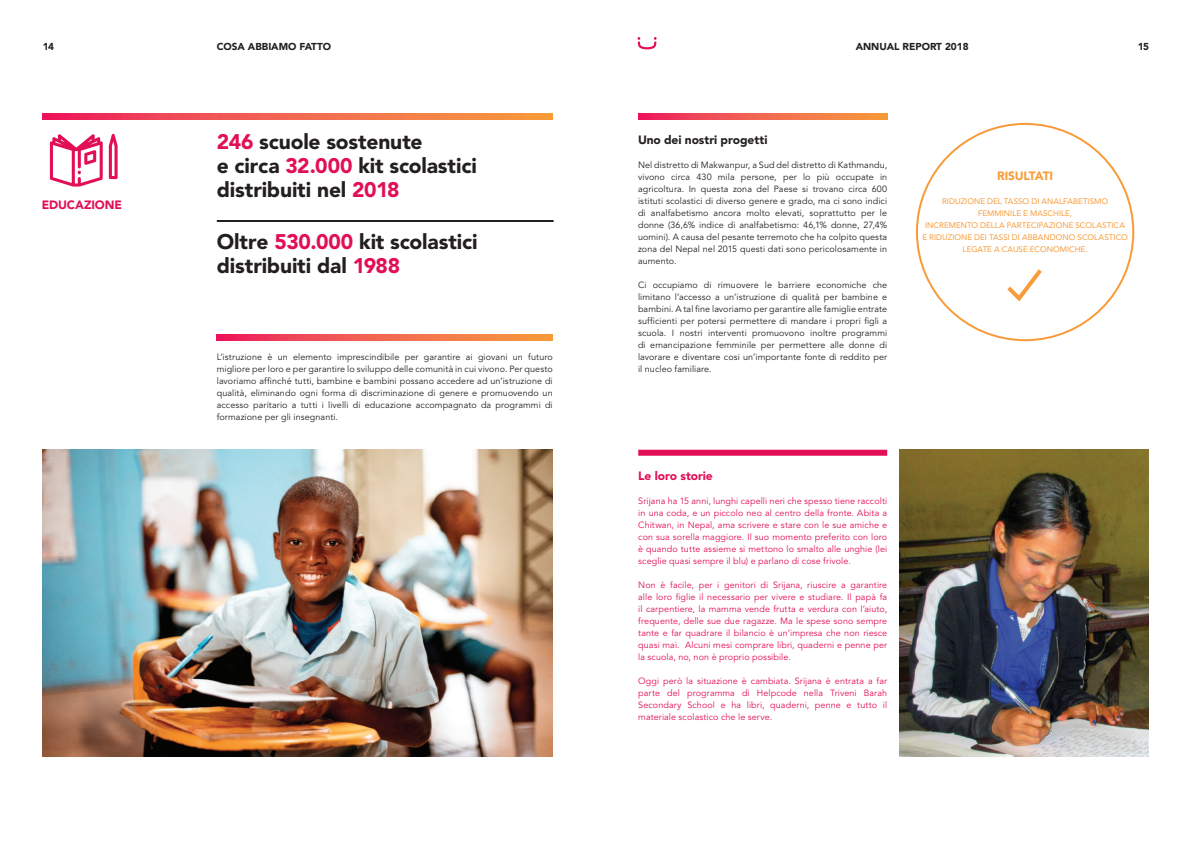
<style>
.page{position:relative;width:1191px;height:842px;background:#fff}
.page>*{position:absolute;margin:0;border:0;box-sizing:border-box;transform-origin:0 0}
.t1{font:900 21px/24px "Avenir LT Std";letter-spacing:-.005em;color:#231f20}
.t2{font:900 12px "Avenir LT Std";letter-spacing:-.01em;color:#e20f55}
.t3{font:900 12px "Avenir LT Std";letter-spacing:-.005em;color:#231f20}
.t4{font:900 12px "Avenir LT Std";letter-spacing:-.02em;color:#f89b38}
.t5{font:900 10px "Avenir LT Std";color:#231f20}
.t6{font:9px/12px "Avenir LT Std";letter-spacing:.01em;color:#231f20;text-align:justify}
.t7{font:9px/12px "Avenir LT Std";letter-spacing:.01em;color:#e20f55;text-align:justify}
.t8{font:8px/12px "Avenir LT Std";letter-spacing:.005em;color:#f89b38;text-align:center}
.s1{color:#e20f55}
</style>
<div class="page">
<div style="left:638px;top:450px;width:249px;height:6px;background:#e20f55"></div>
<svg style="left:50px;top:134px;width:53px;height:53px"></svg>
<svg style="left:109px;top:134px;width:9px;height:45px"></svg>
<hr style="left:217px;top:220px;width:336px;height:2px;background:#231f20">
<svg style="left:217px;top:334px;width:335px;height:6px"></svg>
<svg style="left:638px;top:113px;width:249px;height:6px"></svg>
<svg style="left:43px;top:113px;width:509px;height:6px"></svg>
<svg style="left:1007px;top:269px;width:35px;height:33px"></svg>
<img style="left:43px;top:450px;width:510px;height:307px">
<img style="left:899px;top:449px;width:249px;height:308px">
<svg style="left:637px;top:37px;width:19px;height:12px"></svg>
<p class="t5" style="left:43px;top:41px;width:13px">14</p>
<p class="t5" style="left:217px;top:40px;width:116px">COSA ABBIAMO FATTO</p>
<p class="t5" style="left:855px;top:40px;width:114px">ANNUAL REPORT 2018</p>
<p class="t5" style="left:1137px;top:41px;width:13px">15</p>
<h2 class="t2" style="left:42px;top:197px;width:82px">EDUCAZIONE</h2>
<h1 class="t1" style="left:217px;top:130px;width:262px"><span class="s1">246</span> scuole sostenute<br>e circa <span class="s1">32.000</span> kit scolastici distribuiti nel <span class="s1">2018</span></h1>
<h1 class="t1" style="left:217px;top:230px;width:262px">Oltre <span class="s1">530.000</span> kit scolastici distribuiti dal <span class="s1">1988</span></h1>
<p class="t6" style="left:217px;top:351px;width:337px">L’istruzione è un elemento imprescindibile per garantire ai giovani un futuro migliore per loro e per garantire lo sviluppo delle comunità in cui vivono. Per questo lavoriamo affinché tutti, bambine e bambini possano accedere ad un’istruzione di qualità, eliminando ogni forma di discriminazione di genere e promuovendo un accesso paritario a tutti i livelli di educazione accompagnato da programmi di formazione per gli insegnanti.</p>
<h2 class="t3" style="left:638px;top:133px;width:131px">Uno dei nostri progetti</h2>
<p class="t6" style="left:638px;top:159px;width:251px">Nel distretto di Makwanpur, a Sud del distretto di Kathmandu, vivono circa 430 mila persone, per lo più occupate in agricoltura. In questa zona del Paese si trovano circa 600 istituti scolastici di diverso genere e grado, ma ci sono indici di analfabetismo ancora molto elevati, soprattutto per le donne (36,6% indice di analfabetismo: 46,1% donne, 27,4% uomini). A causa del pesante terremoto che ha colpito questa zona del Nepal nel 2015 questi dati sono pericolosamente in aumento.</p>
<p class="t6" style="left:638px;top:279px;width:251px">Ci occupiamo di rimuovere le barriere economiche che limitano l’accesso a un’istruzione di qualità per bambine e bambini. A tal fine lavoriamo per garantire alle famiglie entrate sufficienti per potersi permettere di mandare i propri figli a scuola. I nostri interventi promuovono inoltre programmi di emancipazione femminile per permettere alle donne di lavorare e diventare cosi un’importante fonte di reddito per il nucleo familiare.</p>
<h2 class="t4" style="left:997px;top:169px;width:57px">RISULTATI</h2>
<p class="t8" style="left:922px;top:195px;width:207px">RIDUZIONE DEL TASSO DI ANALFABETISMO FEMMINILE E MASCHILE,<br>INCREMENTO DELLA PARTECIPAZIONE SCOLASTICA E RIDUZIONE DEI TASSI DI ABBANDONO SCOLASTICO LEGATE A CAUSE ECONOMICHE.</p>
<h2 class="t2" style="left:638px;top:469px;width:76px">Le loro storie</h2>
<p class="t7" style="left:638px;top:495px;width:250px">Srijana ha 15 anni, lunghi capelli neri che spesso tiene raccolti in una coda, e un piccolo neo al centro della fronte. Abita a Chitwan, in Nepal, ama scrivere e stare con le sue amiche e con sua sorella maggiore. Il suo momento preferito con loro è quando tutte assieme si mettono lo smalto alle unghie (lei sceglie quasi sempre il blu) e parlano di cose frivole.</p>
<p class="t7" style="left:638px;top:579px;width:250px">Non è facile, per i genitori di Srijana, riuscire a garantire alle loro figlie il necessario per vivere e studiare. Il papà fa il carpentiere, la mamma vende frutta e verdura con l’aiuto, frequente, delle sue due ragazze. Ma le spese sono sempre tante e far quadrare il bilancio è un’impresa che non riesce quasi mai. Alcuni mesi comprare libri, quaderni e penne per la scuola, no, non è proprio possibile.</p>
<p class="t7" style="left:638px;top:675px;width:250px">Oggi però la situazione è cambiata. Srijana è entrata a far parte del programma di Helpcode nella Triveni Barah Secondary School e ha libri, quaderni, penne e tutto il materiale scolastico che le serve.</p>
</div>
